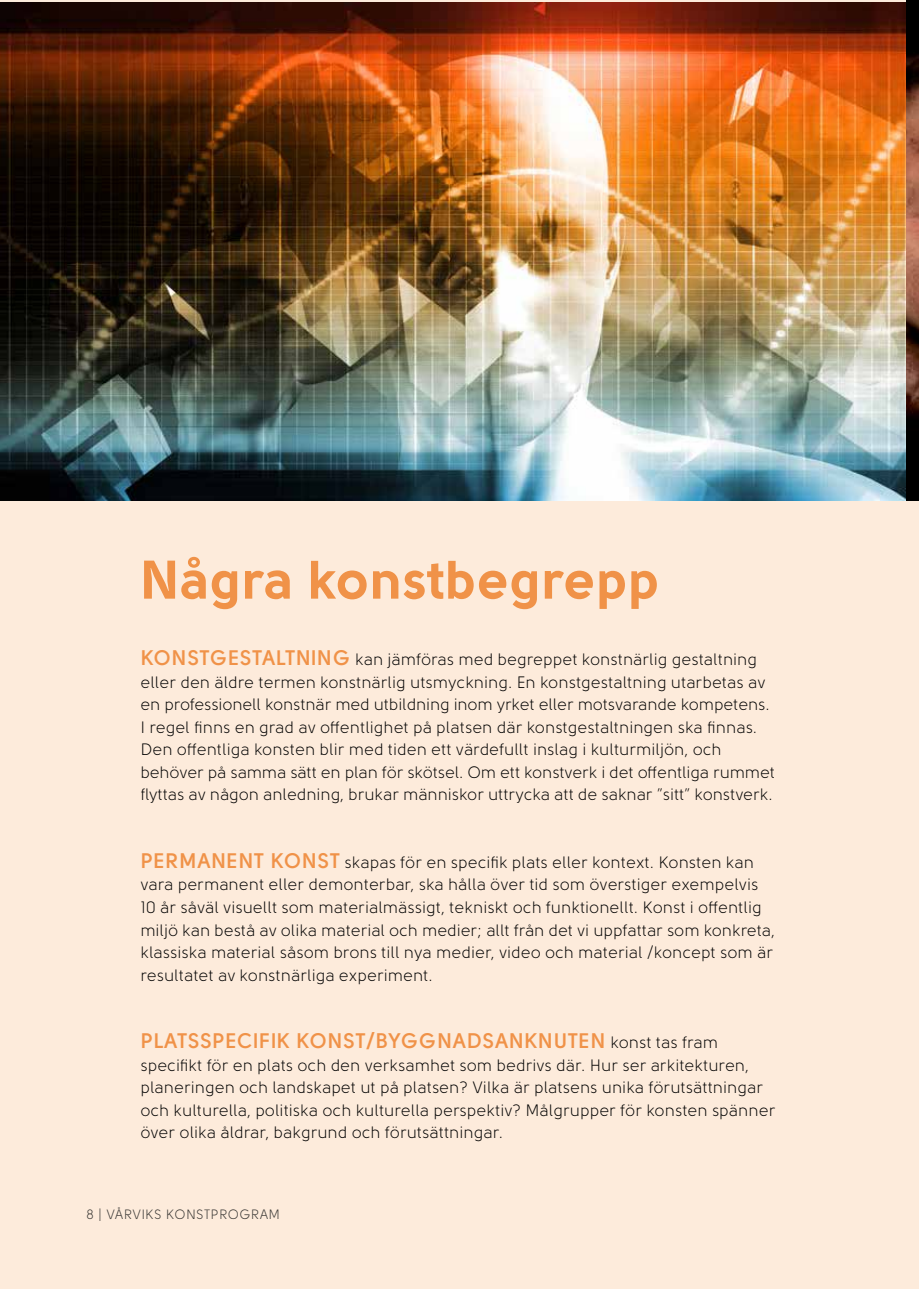
<style>
.page{position:relative;width:919px;height:1289px;background:#fff}
.page>*{position:absolute;margin:0;border:0;box-sizing:border-box;transform-origin:0 0}
.t1{font:54px "Solomon Sans Bold";letter-spacing:.01em;color:#f09248}
.t2{font:700 21px "Solomon Sans Semi";letter-spacing:.025em;color:#f09248}
.t3{font:16.5px/22.5px "Solomon Sans Book";color:#000}
.t4{font:13.5px "Solomon Sans Book";letter-spacing:.025em;color:#363431}
.s1{font-family:"Solomon Sans Semi";font-weight:700;font-size:21px;color:#f09248}
.s2{font-family:"Solomon Sans Book";font-weight:400;font-size:16.5px;color:#000}
</style>
<div class="page">
<div style="left:0;top:0;width:918px;height:1288px;background:#fdebdb"></div>
<img style="left:0;top:3px;width:906px;height:497px">
<img style="left:906px;top:0;width:12px;height:500px">
<h1 class="t1" style="left:140px;top:547px;width:521px">Några konstbegrepp</h1>
<p class="t3" style="left:140px;top:648px;width:636px"><span class="s1">KONSTGESTALTNING</span> kan jämföras med begreppet konstnärlig gestaltning eller den äldre termen konstnärlig utsmyckning. En konstgestaltning utarbetas av en professionell konstnär med utbildning inom yrket eller motsvarande kompetens.<br>I regel finns en grad av offentlighet på platsen där konstgestaltningen ska finnas.<br>Den offentliga konsten blir med tiden ett värdefullt inslag i kulturmiljön, och behöver på samma sätt en plan för skötsel. Om ett konstverk i det offentliga rummet flyttas av någon anledning, brukar människor uttrycka att de saknar ”sitt” konstverk.</p>
<p class="t3" style="left:140px;top:851px;width:636px"><span class="s1">PERMANENT KONST</span> skapas för en specifik plats eller kontext. Konsten kan vara permanent eller demonterbar, ska hålla över tid som överstiger exempelvis 10 år såväl visuellt som materialmässigt, tekniskt och funktionellt. Konst i offentlig miljö kan bestå av olika material och medier; allt från det vi uppfattar som konkreta, klassiska material såsom brons till nya medier, video och material /koncept som är resultatet av konstnärliga experiment.</p>
<p class="t2" style="left:140px;top:1028px;width:579px">PLATSSPECIFIK KONST/BYGGNADSANKNUTEN <span class="s2">konst tas fram</span></p>
<p class="t3" style="left:140px;top:1053px;width:636px">specifikt för en plats och den verksamhet som bedrivs där. Hur ser arkitekturen, planeringen och landskapet ut på platsen? Vilka är platsens unika förutsättningar och kulturella, politiska och kulturella perspektiv? Målgrupper för konsten spänner över olika åldrar, bakgrund och förutsättningar.</p>
<p class="t4" style="left:86px;top:1207px;width:195px">8 | VÅRVIKS KONSTPROGRAM</p>
</div>
